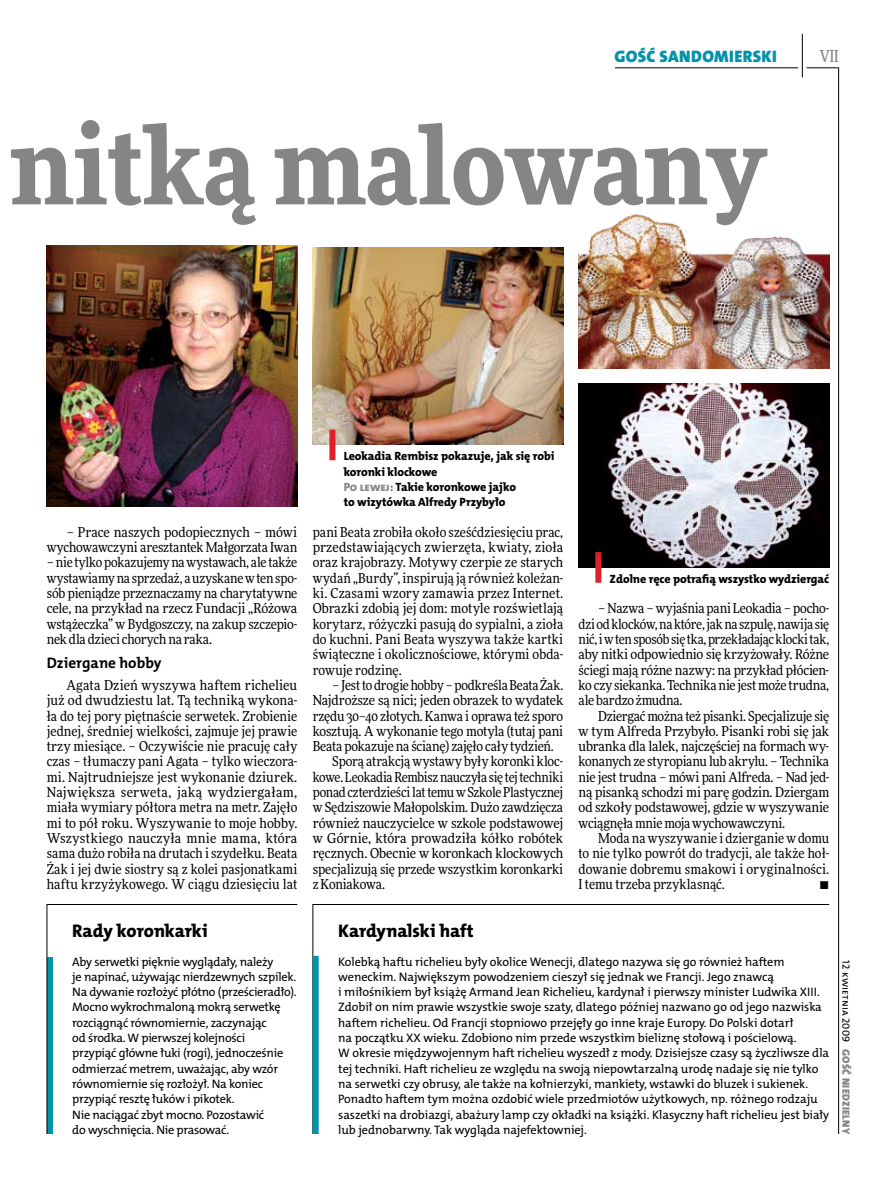
<style>
.page{position:relative;width:893px;height:1191px;background:#fff}
.page>*{position:absolute;margin:0;border:0;box-sizing:border-box;transform-origin:0 0}
.t1{font:900 108px "Freeday Narrow";color:#858486}
.t2{font:18.3px "The Mix HP8 Ex Bld";letter-spacing:-.01em;color:#000}
.t3{font:16.65px "The Mix HP9 Blk";letter-spacing:.02em;color:#0093aa}
.t4{font:500 16.5px "Freeday Narrow";color:#858486;scale:.9 1}
.t5{font:15.3px "The Mix HP7 Bld";letter-spacing:.01em;color:#000}
.t6{font:13.65px/15.3px "Freeday Narrow News";letter-spacing:-.01em;color:#000;text-align:justify}
.t7{font:12.3px/15.3px "The Mix HP5 Plain";letter-spacing:-.005em;color:#000}
.t8{font:12px/15.3px "The Mix HP8 Ex Bld";letter-spacing:-.005em;color:#000}
.t9{font:10.5px "The Mix HP9 Blk";letter-spacing:.025em;color:#858486}
.t10{font:10.5px "The Mix HP5 Plain";letter-spacing:.02em;color:#000}
.s1{color:#858486}
</style>
<div class="page">
<hr style="left:806px;top:68px;width:33px;height:1px;background:#000">
<hr style="left:615px;top:68px;width:183px;height:1px;background:#000">
<hr style="left:838px;top:68px;width:1px;height:1066px;background:#000">
<hr style="left:802px;top:34px;width:1px;height:43px;background:#000">
<svg style="left:312px;top:904px;width:518px;height:230px"></svg>
<img style="left:313px;top:248px;width:250px;height:197px">
<img style="left:47px;top:246px;width:250px;height:260px">
<img style="left:579px;top:214px;width:250px;height:154px">
<img style="left:579px;top:384px;width:250px;height:183px">
<svg style="left:47px;top:904px;width:251px;height:230px"></svg>
<div style="left:313px;top:955px;width:6px;height:179px;background:#0093aa"></div>
<div style="left:329px;top:429px;width:6px;height:31px;background:#df1f2a"></div>
<div style="left:595px;top:552px;width:6px;height:31px;background:#df1f2a"></div>
<p class="t3" style="left:615px;top:46px;width:164px">GOŚĆ SANDOMIERSKI</p>
<p class="t4" style="left:820px;top:46px;width:22px">VII</p>
<h1 class="t1" style="left:10px;top:95px;width:758px">nitką malowany</h1>
<p class="t6" style="left:47px;top:524px;width:252px;text-align:right">– Prace naszych podopiecznych – mówi wychowawczyni aresztantek Małgorzata Iwan</p>
<p class="t6" style="left:47px;top:555px;width:252px">– nie tylko pokazujemy nawystawach, ale także wystawiamy na sprzedaż, auzyskane wten spo&shy;sób pieniądze przeznaczamy na charytatywne cele, na przykład na rzecz Fundacji „Różowa wstążeczka” w Bydgoszczy, na zakup szczepio&shy;nek dla dzieci chorych na raka.</p>
<p class="t5" style="left:47px;top:653px;width:116px">Dziergane hobby</p>
<p class="t6" style="left:47px;top:677px;width:252px;text-indent:20px">Agata Dzień wyszywa haftem richelieu już od dwudziestu lat. Tą techniką wykona&shy;ła do tej pory piętnaście serwetek. Zrobienie jednej, średniej wielkości, zajmuje jej prawie trzy miesiące. – Oczywiście nie pracuję cały czas – tłumaczy pani Agata – tylko wieczora&shy;mi. Najtrudniejsze jest wykonanie dziurek.<br>Największa serweta, jaką wydziergałam, miała wymiary półtora metra na metr. Zajęło mi to pół roku. Wyszywanie to moje hobby.<br>Wszystkiego nauczyła mnie mama, która sama dużo robiła na drutach i szydełku. Beata Żak i jej dwie siostry są z kolei pasjonatkami haftu krzyżykowego. W ciągu dziesięciu lat</p>
<h2 class="t2" style="left:72px;top:919px;width:136px">Rady koronkarki</h2>
<p class="t7" style="left:72px;top:953px;width:226px">Aby serwetki pięknie wyglądały, należy<br>je napinać, używając nierdzewnych szpilek.<br>N a dywanie rozłożyć płótno (prześcieradło).<br>Mocno wykrochmaloną mokrą serwetkę rozciągnąć równomiernie, zaczynając<br>od środka. W pierwszej kolejności<br>przypiąć główne łuki (rogi), jednocześnie odmierzać metrem, uważając, aby wzór równomiernie się rozłożył. N a koniec przypiąć resztę łuków i pikotek.<br>N ie naciągać zbyt mocno. Pozostawić<br>do wyschnięcia. N ie prasować.</p>
<p class="t8" style="left:344px;top:448px;width:212px">Leokadia Rembisz pokazuje, jak się robi koronki klockowe<br><span class="s1">Po lewej:</span> Takie koronkowe jajko<br>to wizytówka Alfredy Przybyło</p>
<p class="t6" style="left:313px;top:524px;width:252px">pani Beata zrobiła około sześćdziesięciu prac, przedstawiających zwierzęta, kwiaty, zioła oraz krajobrazy. Motywy czerpie ze starych wydań „Burdy”, inspirują ją również koleżan&shy;ki. Czasami wzory zamawia przez Internet.<br>Obrazki zdobią jej dom: motyle rozświetlają korytarz, różyczki pasują do sypialni, a zioła do kuchni. Pani Beata wyszywa także kartki świąteczne i okolicznościowe, którymi obda&shy;rowuje rodzinę.</p>
<p class="t6" style="left:332px;top:677px;width:233px">– Jestto drogie hobby – podkreśla Beata Żak.</p>
<p class="t6" style="left:313px;top:692px;width:252px">Najdroższe są nici; jeden obrazek to wydatek</p>
<p class="t6" style="left:313px;top:708px;width:252px">rzędu 30–40 złotych. Kanwa i oprawa też sporo</p>
<p class="t6" style="left:313px;top:723px;width:252px">kosztują. A wykonanie tego motyla (tutaj pani</p>
<p class="t6" style="left:313px;top:738px;width:243px">Beata pokazuje na ścianę) zajęło cały tydzień.</p>
<p class="t6" style="left:332px;top:754px;width:233px">Sporą atrakcją wystawy były koronki kloc-</p>
<p class="t6" style="left:313px;top:769px;width:252px">kowe. Leokadia Rembisz nauczyła się tej techniki</p>
<p class="t6" style="left:313px;top:784px;width:252px">ponad czterdzieści lat temu wSzkole Plastycznej</p>
<p class="t6" style="left:313px;top:799px;width:252px">w Sędziszowie Małopolskim. Dużo zawdzięcza</p>
<p class="t6" style="left:313px;top:815px;width:252px">również nauczycielce w szkole podstawowej</p>
<p class="t6" style="left:313px;top:830px;width:252px">w Górnie, która prowadziła kółko robótek</p>
<p class="t6" style="left:313px;top:845px;width:252px">ręcznych. Obecnie w koronkach klockowych</p>
<p class="t6" style="left:313px;top:861px;width:252px">specjalizują się przede wszystkim koronkarki</p>
<p class="t6" style="left:313px;top:876px;width:74px">zKoniakowa.</p>
<p class="t8" style="left:610px;top:571px;width:221px">Zdolne ręce potrafią wszystko wydziergać</p>
<p class="t6" style="left:579px;top:600px;width:252px;text-indent:20px">– Nazwa – wyjaśnia pani Leokadia – pocho&shy;dzi odklocków, naktóre, jak na szpulę, nawija się nić, iwten sposóbsię tka, przekładając klocki tak, aby nitki odpowiednio się krzyżowały. Różne ściegi mają różne nazwy: na przykład płócien&shy;ko czy siekanka. Technika nie jestmoże trudna, ale bardzo żmudna.</p>
<p class="t6" style="left:579px;top:708px;width:252px;text-indent:20px">Dziergać można też pisanki. Specjalizuje się w tym Alfreda Przybyło. Pisanki robi się jak ubranka dla lalek, najczęściej na formach wy&shy;konanych ze styropianu lub akrylu. – Technika nie jest trudna – mówi pani Alfreda. – Nad jed&shy;ną pisanką schodzi mi parę godzin. Dziergam od szkoły podstawowej, gdzie w wyszywanie wciągnęła mnie moja wychowawczyni.</p>
<p class="t6" style="left:579px;top:830px;width:252px;text-indent:20px">Moda na wyszywanie i dzierganie w domu to nie tylko powrót do tradycji, ale także hoł&shy;dowanie dobremu smakowi i oryginalności.<br>I temu trzeba przyklasnąć.</p>
<p class="t6" style="left:819px;top:876px;width:11px">•</p>
<h2 class="t2" style="left:338px;top:919px;width:137px">Kardynalski haft</h2>
<p class="t7" style="left:338px;top:953px;width:492px">Kolebką haftu richelieu były okolice Wenecji, dlatego nazywa się go również haftem weneckim. N ajwiększym powodzeniem cieszył się jednak we Francji. Jego znawcą<br>i miłośnikiem był książę Armand Jean Richelieu, kardynał i pierwszy minister Ludwika XIII .<br>Zdobił on nim prawie wszystkie swoje szaty, dlatego później nazwano go od jego nazwiska haftem richelieu. Od Francji stopniowo przejęły go inne kraje Europy. Do Polski dotarł<br>na początku XX wieku. Zdobiono nim przede wszystkim bieliznę stołową i pościelową.<br>W okresie międzywojennym haft richelieu wyszedł z mody. Dzisiejsze czasy są życzliwsze dla tej techniki. H aft richelieu ze względu na swoją niepowtarzalną urodę nadaje się nie tylko na serwetki czy obrusy, ale także na kołnierzyki, mankiety, wstawki do bluzek i sukienek.<br>Ponadto haftem tym można ozdobić wiele przedmiotów użytkowych, np. różnego rodzaju saszetki na drobiazgi, abażury lamp czy okładki na książki. Klasyczny haft richelieu jest biały lub jednobarwny. Tak wygląda najefektowniej.</p>
<p class="t10" style="left:853px;top:960px;width:83px;rotate:90deg">12 kwietnia 2009</p>
<p class="t9" style="left:853px;top:1049px;width:86px;rotate:90deg">GOŚĆ NIEDZIELNY</p>
</div>
